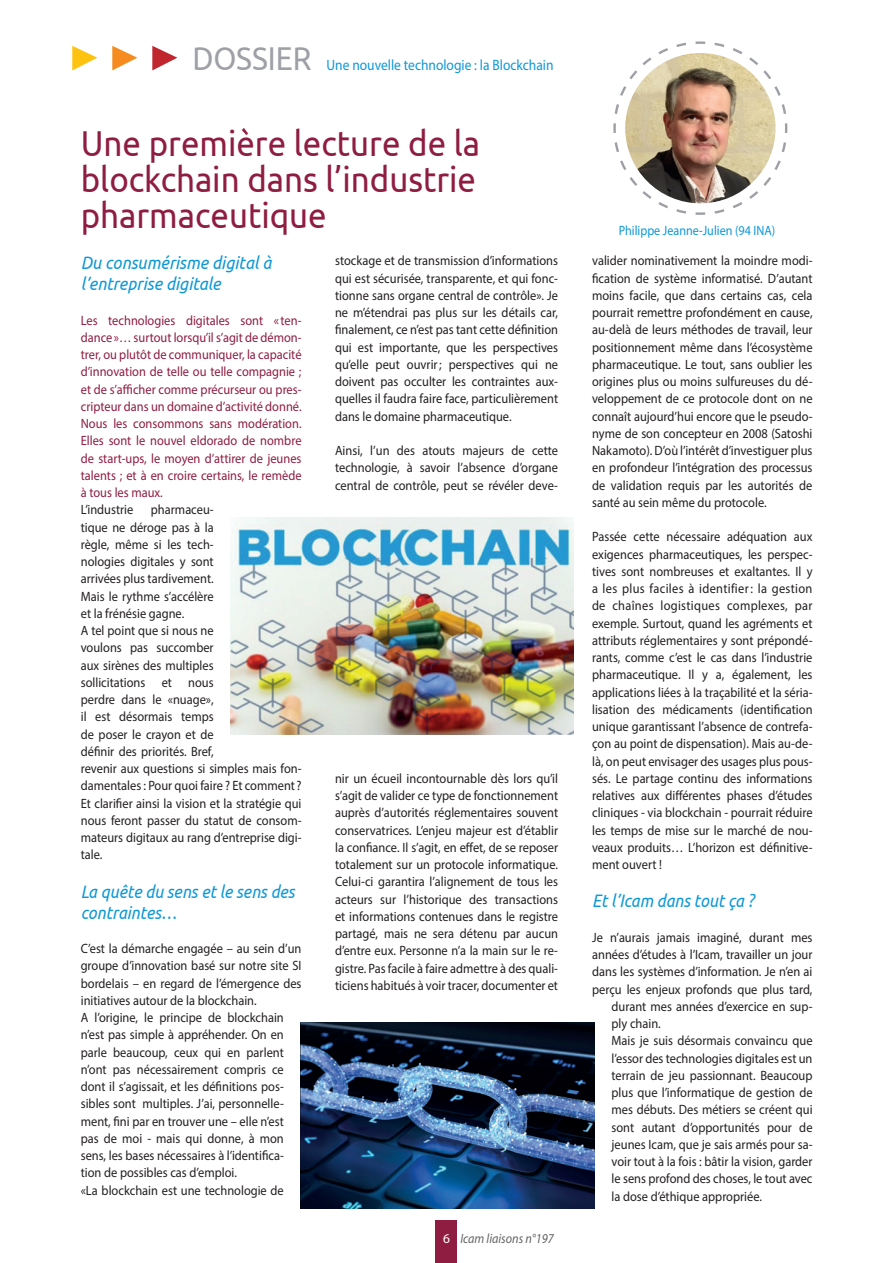
<style>
.page{position:relative;width:893px;height:1263px;background:#fff}
.page>*{position:absolute;margin:0;border:0;box-sizing:border-box;transform-origin:0 0}
.t1{font:36px/36px "Ubuntu";color:#8f1d42;text-align:justify;scale:.92 1}
.t2{font:33px "Ubuntu";color:#9ea0a6;scale:.9 1}
.t3{font:italic 18px/21px "Ubuntu";color:#0e98d7;scale:.9 1}
.t4{font:italic 18px/21px "Ubuntu";color:#0e98d7;scale:.92 1}
.t5{font:15px "Myriad Pro";color:#0e98d7;scale:.9 1}
.t6{font:13.5px/17.2px "Myriad Pro";color:#231f20;text-align:justify;scale:.92 1}
.t7{font:13.5px/17.2px "Myriad Pro";color:#8f1d42;text-align:justify;scale:.92 1}
.t8{font:13.5px "Myriad Pro";color:#0e98d7;scale:.9 1}
.t9{font:italic 13.5px "Myriad Pro";color:#636366;scale:.9 1}
.t10{font:13.5px "Myriad Pro";color:#fff}
</style>
<div class="page">
<svg style="left:72px;top:46px;width:25px;height:24px"></svg>
<svg style="left:112px;top:46px;width:25px;height:24px"></svg>
<svg style="left:152px;top:46px;width:25px;height:24px"></svg>
<img style="left:231px;top:518px;width:342px;height:217px">
<svg style="left:613px;top:41px;width:175px;height:174px"></svg>
<img style="left:625px;top:53px;width:150px;height:150px;border-radius:75px">
<div style="left:436px;top:1220px;width:21px;height:43px;background:#8f1d42"></div>
<img style="left:301px;top:1022px;width:294px;height:186px">
<p class="t2" style="left:192px;top:39px;width:134px">DOSSIER</p>
<p class="t5" style="left:327px;top:56px;width:254px">Une nouvelle technologie : la Blockchain</p>
<p class="t1" style="left:81px;top:124px;width:436px">Une première lecture de la blockchain dans l’industrie pharmaceutique</p>
<p class="t4" style="left:81px;top:252px;width:209px">Du consumérisme digital à l’entreprise digitale</p>
<p class="t7" style="left:81px;top:311px;width:241px">Les technologies digitales sont « ten&shy;dance »… surtout lorsqu’il s’agit de démon&shy;trer, ou plutôt de communiquer, la capacité d’innovation de telle ou telle compagnie ; et de s’afficher comme précurseur ou pres&shy;cripteur dans un domaine d’activité donné.<br>Nous les consommons sans modération.<br>Elles sont le nouvel eldorado de nombre de start-ups, le moyen d’attirer de jeunes talents ; et à en croire certains, le remède à tous les maux.</p>
<p class="t6" style="left:81px;top:501px;width:59px">L’industrie</p>
<p class="t6" style="left:81px;top:501px;width:146px;text-indent:70px">pharmaceu&shy;tique ne déroge pas à la règle, même si les tech&shy;nologies digitales y sont arrivées plus tardivement.<br>Mais le rythme s’accélère et la frénésie gagne.</p>
<p class="t6" style="left:81px;top:622px;width:241px;text-align:left">A tel point que si nous ne<br>voulons pas succomber<br>aux sirènes des multiples<br>sollicitations et nous<br>perdre dans le «nuage»,<br>il est désormais temps<br>de poser le crayon et de<br>définir des priorités. Bref,<br>revenir aux questions si simples mais fon&shy;damentales : Pour quoi faire ? Et comment ?<br>Et clarifier ainsi la vision et la stratégie qui nous feront passer du statut de consom&shy;mateurs digitaux au rang d’entreprise digi&shy;tale.</p>
<p class="t3" style="left:81px;top:880px;width:239px">La quête du sens et le sens des contraintes…</p>
<p class="t6" style="left:81px;top:940px;width:241px">C’est la démarche engagée – au sein d’un groupe d’innovation basé sur notre site SI bordelais – en regard de l’émergence des initiatives autour de la blockchain.</p>
<p class="t6" style="left:81px;top:1009px;width:222px">A l’origine, le principe de blockchain n’est pas simple à appréhender. On en parle beaucoup, ceux qui en parlent n’ont pas nécessairement compris ce dont il s’agissait, et les définitions pos&shy;sibles sont multiples. J’ai, personnelle&shy;ment, fini par en trouver une – elle n’est pas de moi - mais qui donne, à mon sens, les bases nécessaires à l’identifica&shy;tion de possibles cas d’emploi.</p>
<p class="t6" style="left:81px;top:1181px;width:222px">«La blockchain est une technologie de</p>
<p class="t6" style="left:335px;top:252px;width:244px">stockage et de transmission d’informations qui est sécurisée, transparente, et qui fonc&shy;tionne sans organe central de contrôle». Je ne m’étendrai pas plus sur les détails car, finalement, ce n’est pas tant cette définition qui est importante, que les perspectives qu’elle peut ouvrir ; perspectives qui ne doivent pas occulter les contraintes aux&shy;quelles il faudra faire face, particulièrement dans le domaine pharmaceutique.</p>
<p class="t6" style="left:335px;top:442px;width:244px">Ainsi, l’un des atouts majeurs de cette technologie, à savoir l’absence d’organe central de contrôle, peut se révéler deve-</p>
<p class="t6" style="left:335px;top:769px;width:244px">nir un écueil incontournable dès lors qu’il s’agit de valider ce type de fonctionnement auprès d’autorités réglementaires souvent conservatrices. L’enjeu majeur est d’établir la confiance. Il s’agit, en effet, de se reposer totalement sur un protocole informatique.<br>Celui-ci garantira l’alignement de tous les acteurs sur l’historique des transactions et informations contenues dans le registre partagé, mais ne sera détenu par aucun d’entre eux. Personne n’a la main sur le re&shy;gistre. Pas facile à faire admettre à des quali&shy;ticiens habitués à voir tracer, documenter et</p>
<p class="t10" style="left:443px;top:1230px;width:8px">6</p>
<p class="t9" style="left:460px;top:1230px;width:105px">Icam liaisons n°197</p>
<p class="t8" style="left:619px;top:222px;width:175px">Philippe Jeanne-Julien (94 INA)</p>
<p class="t6" style="left:592px;top:252px;width:241px">valider nominativement la moindre modi&shy;fication de système informatisé. D’autant moins facile, que dans certains cas, cela pourrait remettre profondément en cause, au-delà de leurs méthodes de travail, leur positionnement même dans l’écosystème pharmaceutique. Le tout, sans oublier les origines plus ou moins sulfureuses du dé&shy;veloppement de ce protocole dont on ne connaît aujourd’hui encore que le pseudo&shy;nyme de son concepteur en 2008 (Satoshi Nakamoto). D’où l’intérêt d’investiguer plus en profondeur l’intégration des processus de validation requis par les autorités de santé au sein même du protocole.</p>
<p class="t6" style="left:592px;top:528px;width:241px">Passée cette nécessaire adéquation aux exigences pharmaceutiques, les perspec&shy;tives sont nombreuses et exaltantes. Il y a les plus faciles à identifier: la gestion de chaînes logistiques complexes, par exemple. Surtout, quand les agréments et attributs réglementaires y sont prépondé&shy;rants, comme c’est le cas dans l’industrie pharmaceutique. Il y a, également, les applications liées à la traçabilité et la séria&shy;lisation des médicaments (identification unique garantissant l’absence de contrefa&shy;çon au point de dispensation). Mais au-de&shy;là, on peut envisager des usages plus pous&shy;sés. Le partage continu des informations relatives aux différentes phases d’études cliniques - via blockchain - pourrait réduire les temps de mise sur le marché de nou&shy;veaux produits… L’horizon est définitive&shy;ment ouvert !</p>
<p class="t3" style="left:592px;top:890px;width:181px">Et l’Icam dans tout ça ?</p>
<p class="t6" style="left:592px;top:928px;width:241px">Je n’aurais jamais imaginé, durant mes</p>
<p class="t6" style="left:592px;top:946px;width:241px">années d’études à l’Icam, travailler un jour</p>
<p class="t6" style="left:592px;top:963px;width:241px">dans les systèmes d’information. Je n’en ai</p>
<p class="t6" style="left:592px;top:980px;width:241px">perçu les enjeux profonds que plus tard,</p>
<p class="t6" style="left:612px;top:997px;width:220px">durant mes années d’exercice en sup-</p>
<p class="t6" style="left:612px;top:1015px;width:55px">ply chain.</p>
<p class="t6" style="left:612px;top:1032px;width:220px">Mais je suis désormais convaincu que l’essor des technologies digitales est un terrain de jeu passionnant. Beaucoup plus que l’informatique de gestion de mes débuts. Des métiers se créent qui sont autant d’opportunités pour de jeunes Icam, que je sais armés pour sa&shy;voir tout à la fois : bâtir la vision, garder le sens profond des choses, le tout avec la dose d’éthique appropriée.</p>
</div>
